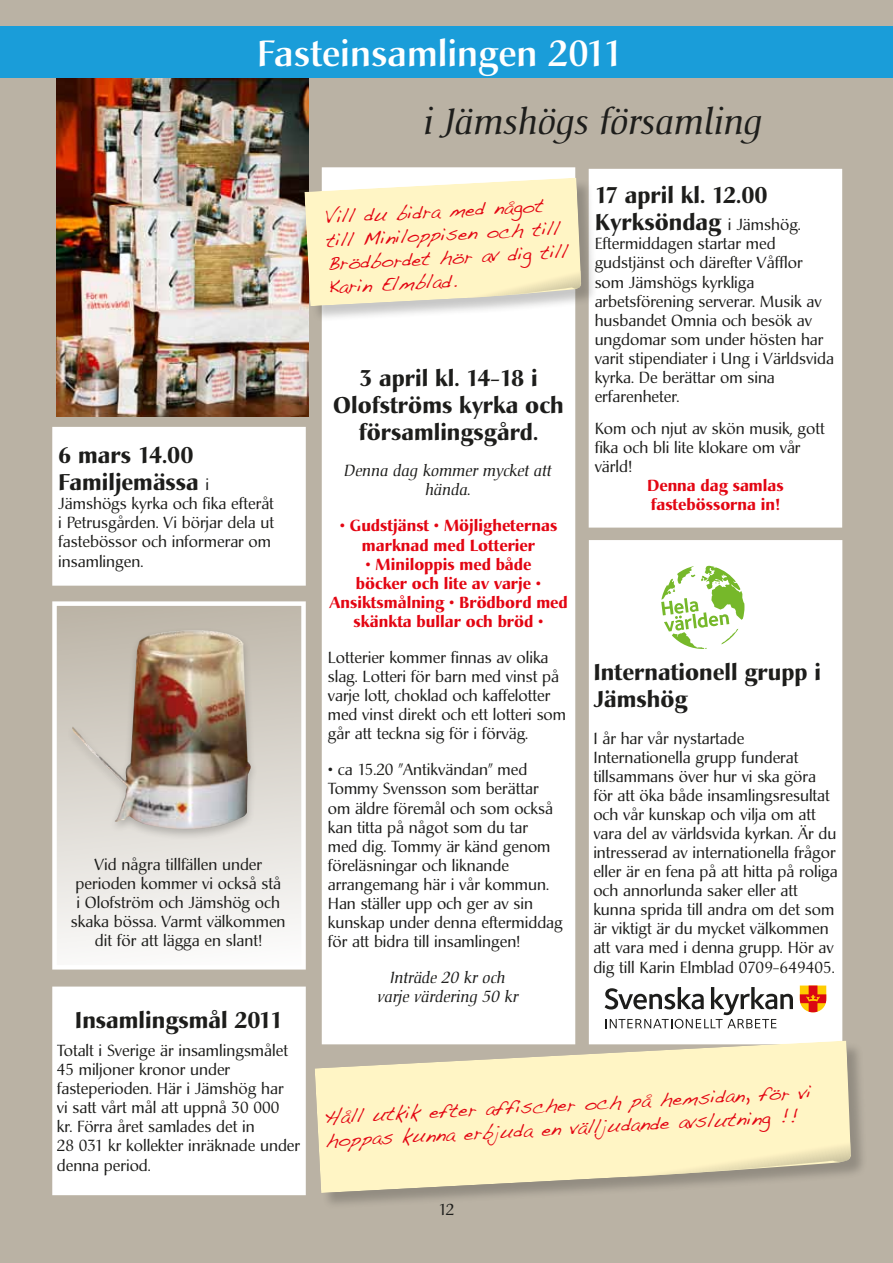
<style>
.page{position:relative;width:893px;height:1263px;background:#bab2a4}
.page>*{position:absolute;margin:0;border:0;box-sizing:border-box;transform-origin:0 0}
.t1{font:500 36px "Christiana";color:#fff}
.t2{font:italic 36px "Christiana";color:#1d1d1b}
.t3{font:700 22.5px/27px "Christiana";color:#1d1d1b}
.t4{font:19.5px/23.4px "Handwriting Dakota";color:#e30613}
.t5{font:15.9px/19px "Christiana";color:#1d1d1b}
.t6{font:700 15.9px/19px "Christiana";color:#e30613;text-align:center}
.t7{font:italic 15.9px/19px "Christiana";color:#1d1d1b;text-align:center}
.t8{font:15.75px "Christiana";color:#1d1d1b}
.s1{font-weight:400;font-size:15.9px}
</style>
<div class="page">
<img style="left:57px;top:78px;width:251px;height:339px">
<div style="left:588px;top:168px;width:255px;height:360px;background:#fff"></div>
<div style="left:321px;top:167px;width:255px;height:873px;background:#fff"></div>
<div style="left:52px;top:427px;width:254px;height:159px;background:#fff"></div>
<svg style="left:52px;top:601px;width:254px;height:369px;background:#e7e4df"></svg>
<div style="left:52px;top:986px;width:254px;height:210px;background:#fff"></div>
<div style="left:65px;top:626px;width:194px;height:215px;background:#1d1d1b;opacity:.25"></div>
<img style="left:72px;top:630px;width:179px;height:199px">
<div style="left:306px;top:179px;width:292px;height:144px;background:#1d1d1b;opacity:.25"></div>
<svg style="left:304px;top:178px;width:278px;height:128px;background:#f8eec4"></svg>
<div style="left:588px;top:540px;width:255px;height:500px;background:#fff"></div>
<svg style="left:605px;top:987px;width:188px;height:41px;background:#c6c6c6"></svg>
<svg style="left:800px;top:985px;width:26px;height:27px"></svg>
<svg style="left:661px;top:566px;width:83px;height:83px;background:#d5e9bd"></svg>
<div style="left:316px;top:1042px;width:552px;height:168px;background:#1d1d1b;opacity:.25"></div>
<svg style="left:315px;top:1040px;width:538px;height:153px;background:#f1e8bf"></svg>
<svg style="left:626px;top:1142px;width:225px;height:35px;background:#e4dbb4"></svg>
<div style="left:0;top:27px;width:893px;height:51px;background:#1a9dd9"></div>
<h1 class="t1" style="left:257px;top:31px;width:368px">Fasteinsamlingen 2011</h1>
<h2 class="t3" style="left:58px;top:442px;width:152px">6 mars 14.00<br>Familjemässa <span class="s1">i</span></h2>
<p class="t5" style="left:58px;top:494px;width:217px">Jämshögs kyrka och fika efteråt i Petrusgården. Vi börjar dela ut fastebössor och informerar om insamlingen.</p>
<p class="t5" style="left:71px;top:855px;width:216px;text-align:center">Vid några tillfällen under perioden kommer vi också stå<br>i Olofström och Jämshög och skaka bössa. Varmt välkommen dit för att lägga en slant!</p>
<h2 class="t3" style="left:75px;top:1007px;width:210px">Insamlingsmål 2011</h2>
<p class="t5" style="left:57px;top:1041px;width:245px">Totalt i Sverige är insamlingsmålet<br>45 miljoner kronor under fasteperioden. Här i Jämshög har<br>vi satt vårt mål att uppnå 30 000<br>kr. Förra året samlades det in<br>28 031 kr kollekter inräknade under denna period.</p>
<h1 class="t2" style="left:425px;top:99px;width:340px">i Jämshögs församling</h1>
<p class="t4" style="left:324px;top:205px;width:242px;rotate:-3deg">Vill du bidra med något till Miniloppisen och till<br>Brödbordet hör av dig till<br>Karin Elmblad.</p>
<h2 class="t3" style="left:333px;top:365px;width:232px;text-align:center">3 april kl. 14-18 i<br>Olofströms kyrka och församlingsgård.</h2>
<p class="t7" style="left:345px;top:461px;width:209px">Denna dag kommer mycket att hända.</p>
<p class="t6" style="left:340px;top:516px;width:219px">• Gudstjänst • Möjligheternas marknad med Lotterier</p>
<p class="t6" style="left:329px;top:555px;width:240px">• Miniloppis med både<br>böcker och lite av varje •<br>Ansiktsmålning • Brödbord med skänkta bullar och bröd •</p>
<p class="t5" style="left:328px;top:648px;width:240px">Lotterier kommer finnas av olika slag. Lotteri för barn med vinst på varje lott, choklad och kaffelotter med vinst direkt och ett lotteri som går att teckna sig för i förväg.</p>
<p class="t5" style="left:328px;top:760px;width:237px">• ca 15.20 ”Antikvändan” med<br>Tommy Svensson som berättar om äldre föremål och som också kan titta på något som du tar<br>med dig. Tommy är känd genom föreläsningar och liknande arrangemang här i vår kommun.<br>Han ställer upp och ger av sin kunskap under denna eftermiddag för att bidra till insamlingen!</p>
<p class="t7" style="left:378px;top:968px;width:142px">Inträde 20 kr och varje värdering 50 kr</p>
<h2 class="t3" style="left:595px;top:182px;width:208px">17 april kl. 12.00<br>Kyrksöndag <span class="s1">i Jämshög.</span></h2>
<p class="t5" style="left:595px;top:235px;width:241px">Eftermiddagen startar med gudstjänst och därefter Våfflor som Jämshögs kyrkliga arbetsförening serverar. Musik av husbandet Omnia och besök av ungdomar som under hösten har varit stipendiater i Ung i Världsvida kyrka. De berättar om sina erfarenheter.</p>
<p class="t5" style="left:595px;top:419px;width:232px">Kom och njut av skön musik, gott fika och bli lite klokare om vår värld!</p>
<p class="t6" style="left:647px;top:476px;width:138px;text-align:left">Denna dag samlas fastebössorna in!</p>
<h2 class="t3" style="left:593px;top:659px;width:229px">Internationell grupp i<br>Jämshög</h2>
<p class="t5" style="left:593px;top:729px;width:246px">I år har vår nystartade Internationella grupp funderat tillsammans över hur vi ska göra för att öka både insamlingsresultat och vår kunskap och vilja om att vara del av världsvida kyrkan. Är du intresserad av internationella frågor eller är en fena på att hitta på roliga och annorlunda saker eller att kunna sprida till andra om det som är viktigt är du mycket välkommen att vara med i denna grupp. Hör av dig till Karin Elmblad 0709-649405.</p>
<p class="t4" style="left:324px;top:1105px;width:489px;rotate:-3deg">Håll utkik efter affischer och på hemsidan, för vi hoppas kunna erbjuda en välljudande avslutning !!</p>
<p class="t8" style="left:439px;top:1199px;width:17px">12</p>
</div>
